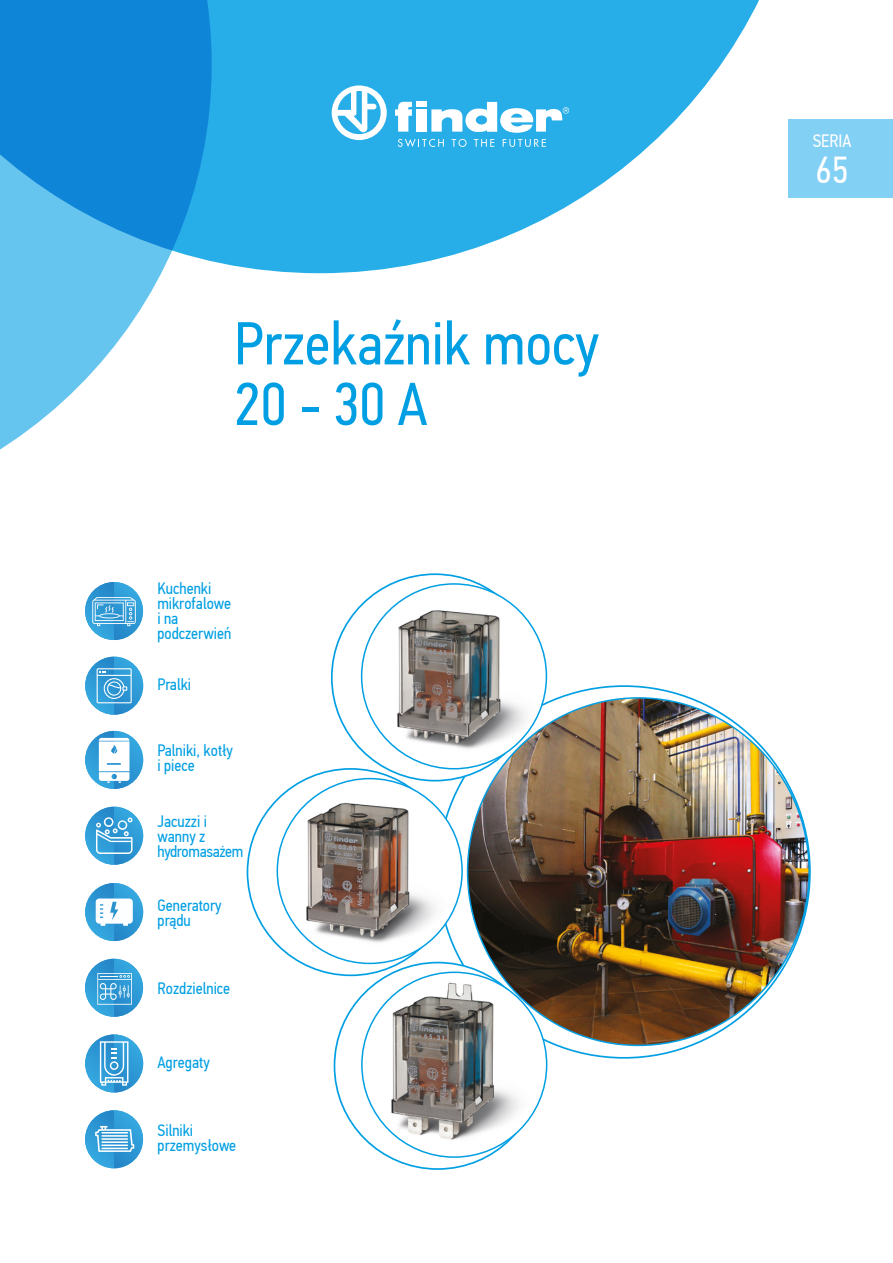
<style>
.page{position:relative;width:893px;height:1263px;background:#fff}
.page>*{position:absolute;margin:0;border:0;box-sizing:border-box;transform-origin:0 0}
.t1{font:60.6px/60.6px "PF Din Text Cond Pro";color:#009fe3}
.t2{font:37.5px "PF Din Text Cond Pro";color:#fff}
.t3{font:18px "PF Din Text Cond Pro";color:#fff}
.t4{font:16.5px/15px "PF Din Text Cond Pro";color:#009fe3}
.t5{font:16.5px/15px "PF Din Text Cond Pro";letter-spacing:-.02em;color:#009fe3}
</style>
<div class="page">
<div style="left:788px;top:119px;width:105px;height:79px;background:#83d0f5"></div>
<img style="left:85px;top:582px;width:58px;height:58px">
<svg style="left:92px;top:597px;width:44px;height:29px"></svg>
<img style="left:85px;top:731px;width:58px;height:58px">
<svg style="left:99px;top:738px;width:30px;height:45px"></svg>
<img style="left:85px;top:657px;width:58px;height:58px">
<svg style="left:97px;top:668px;width:35px;height:35px"></svg>
<img style="left:85px;top:807px;width:58px;height:58px">
<svg style="left:96px;top:817px;width:37px;height:37px"></svg>
<img style="left:85px;top:883px;width:58px;height:58px">
<svg style="left:96px;top:898px;width:37px;height:28px"></svg>
<img style="left:85px;top:1034px;width:58px;height:58px">
<svg style="left:100px;top:1041px;width:28px;height:45px"></svg>
<img style="left:85px;top:1110px;width:58px;height:58px">
<svg style="left:95px;top:1126px;width:39px;height:26px"></svg>
<img style="left:85px;top:959px;width:58px;height:58px">
<svg style="left:97px;top:973px;width:35px;height:32px"></svg>
<svg style="left:212px;top:0;width:547px;height:273px;fill:#27ade7"></svg>
<svg style="left:0;top:0;width:212px;height:450px"></svg>
<svg style="left:332px;top:85px;width:55px;height:55px"></svg>
<svg style="left:431px;top:102px;width:138px;height:31px"></svg>
<svg style="left:395px;top:102px;width:17px;height:30px"></svg>
<div style="left:416px;top:109px;width:10px;height:23px;background:#fff"></div>
<div style="left:416px;top:102px;width:10px;height:5px;background:#fff"></div>
<svg style="left:398px;top:139px;width:46px;height:8px"></svg>
<svg style="left:452px;top:139px;width:15px;height:8px"></svg>
<svg style="left:474px;top:139px;width:20px;height:8px"></svg>
<svg style="left:503px;top:139px;width:43px;height:8px"></svg>
<img style="left:380px;top:593px;width:162px;height:170px">
<img style="left:289px;top:786px;width:162px;height:171px">
<img style="left:374px;top:979px;width:162px;height:170px">
<img style="left:468px;top:698px;width:341px;height:347px">
<h1 class="t1" style="left:234px;top:313px;width:366px">Przekaźnik mocy<br>20 - 30 A</h1>
<p class="t4" style="left:157px;top:581px;width:76px">Kuchenki mikrofalowe i na podczerwień</p>
<p class="t4" style="left:157px;top:677px;width:35px">Pralki</p>
<p class="t4" style="left:157px;top:743px;width:77px">Palniki, kotły i piece</p>
<p class="t5" style="left:157px;top:813px;width:88px">Jacuzzi i wanny z hydromasażem</p>
<p class="t4" style="left:158px;top:898px;width:66px">Generatory prądu</p>
<p class="t4" style="left:158px;top:980px;width:74px">Rozdzielnice</p>
<p class="t4" style="left:157px;top:1055px;width:54px">Agregaty</p>
<p class="t4" style="left:158px;top:1123px;width:80px">Silniki przemysłowe</p>
<p class="t3" style="left:813px;top:130px;width:40px">SЕRIA</p>
<h2 class="t2" style="left:815px;top:148px;width:34px">65</h2>
</div>
